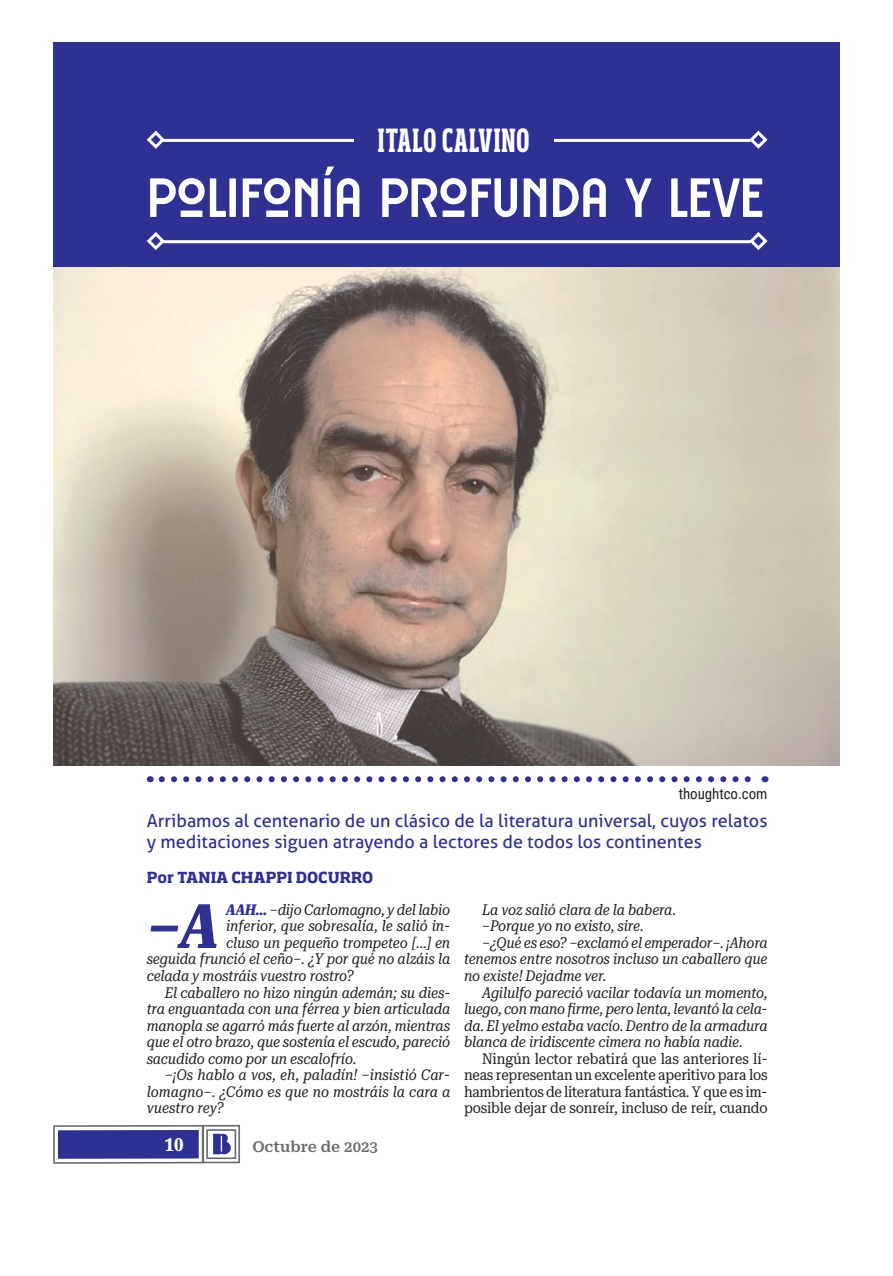
<style>
.page{position:relative;width:893px;height:1276px;background:#fff}
.page>*{position:absolute;margin:0;border:0;box-sizing:border-box;transform-origin:0 0}
.t1{font:italic 700 61.5px "Roboto Serif 28 pt Condensed";color:#2e3092}
.t2{font:700 54px "Rousseau Deco";color:#fff}
.t3{font:700 extra-condensed 31.5px "Soho Std";letter-spacing:.015em;color:#fff}
.t4{font:700 ultra-condensed 21px "Roboto Serif 120 pt";color:#fff}
.t5{font:18px/21px "Aller";color:#2e3092}
.t6{font:italic 15px "Roboto Serif 28 pt Condensed";letter-spacing:-.01em;color:#231f20}
.t7{font:15px/16.5px "Roboto Serif 28 pt Condensed";letter-spacing:-.01em;color:#231f20;text-align:justify}
.t8{font:700 15px "Soho Std";color:#2e3092}
.t9{font:600 15px "Roboto Serif";color:#6c6d70}
.t10{font:15px "Roboto Condensed";letter-spacing:-.005em;color:#231f20}
.s1{font-weight:700;color:#2e3092}
.s2{font-style:normal}
</style>
<div class="page">
<svg style="left:53px;top:1124px;width:187px;height:40px"></svg>
<div style="left:58px;top:1130px;width:141px;height:28px;background:#2e3092"></div>
<img style="left:53px;top:267px;width:787px;height:498px">
<svg style="left:162px;top:776px;width:589px;height:6px"></svg>
<div style="left:53px;top:43px;width:787px;height:224px;background:#2e3092"></div>
<svg style="left:146px;top:232px;width:622px;height:18px"></svg>
<svg style="left:146px;top:130px;width:622px;height:19px"></svg>
<div style="left:354px;top:128px;width:199px;height:29px;background:#2e3092"></div>
<h3 class="t3" style="left:377px;top:127px;width:154px">ITALO CALVINO</h3>
<h2 class="t2" style="left:147px;top:178px;width:619px">POLIFONÍA PROFUNDA Y LEVE</h2>
<p class="t10" style="left:679px;top:785px;width:90px">thoughtco.com</p>
<p class="t5" style="left:147px;top:810px;width:622px">Arribamos al centenario de un clásico de la literatura universal, cuyos relatos y meditaciones siguen atrayendo a lectores de todos los continentes</p>
<p class="t8" style="left:147px;top:870px;width:228px">Por TANIA CHAPPI DOCURRO</p>
<h1 class="t1" style="left:147px;top:891px;width:75px">–A</h1>
<p class="t6" style="left:226px;top:901px;width:226px"><span class="s1">AAH…</span> <span class="s2">–</span>dijo Carlomagno, y del labio</p>
<p class="t6" style="left:226px;top:917px;width:226px">inferior, que sobresalía, le salió in-</p>
<p class="t6" style="left:226px;top:934px;width:226px">cluso un pequeño trompeteo [...] en</p>
<p class="t6" style="left:147px;top:950px;width:305px">seguida frunció el ceño–. ¿Y por qué no alzáis la</p>
<p class="t6" style="left:147px;top:967px;width:209px">celada y mostráis vuestro rostro?</p>
<p class="t6" style="left:165px;top:983px;width:287px">El caballero no hizo ningún ademán; su dies-</p>
<p class="t6" style="left:147px;top:1000px;width:305px">tra enguantada con una férrea y bien articulada</p>
<p class="t6" style="left:147px;top:1016px;width:305px">manopla se agarró más fuerte al arzón, mientras</p>
<p class="t6" style="left:147px;top:1033px;width:305px">que el otro brazo, que sostenía el escudo, pareció</p>
<p class="t6" style="left:147px;top:1049px;width:211px">sacudido como por un escalofrío.</p>
<p class="t6" style="left:165px;top:1066px;width:287px">–¡Os hablo a vos, eh, paladín! –insistió Car-</p>
<p class="t6" style="left:147px;top:1082px;width:305px">lomagno–. ¿Cómo es que no mostráis la cara a</p>
<p class="t6" style="left:147px;top:1099px;width:79px">vuestro rey?</p>
<h3 class="t4" style="left:165px;top:1131px;width:20px">10</h3>
<p class="t9" style="left:252px;top:1138px;width:127px">Octubre de 2023</p>
<p class="t6" style="left:482px;top:901px;width:195px">La voz salió clara de la babera.</p>
<p class="t6" style="left:482px;top:917px;width:163px">–Porque yo no existo, sire.</p>
<p class="t6" style="left:482px;top:934px;width:287px">–¿Qué es eso? –exclamó el emperador–. ¡Ahora</p>
<p class="t6" style="left:464px;top:950px;width:305px">tenemos entre nosotros incluso un caballero que</p>
<p class="t6" style="left:464px;top:967px;width:144px">no existe! Dejadme ver.</p>
<p class="t6" style="left:482px;top:983px;width:287px">Agilulfo pareció vacilar todavía un momento,</p>
<p class="t6" style="left:464px;top:1000px;width:305px">luego, con mano firme, pero lenta, levantó la cela-</p>
<p class="t6" style="left:464px;top:1016px;width:305px">da. El yelmo estaba vacío. Dentro de la armadura</p>
<p class="t6" style="left:464px;top:1033px;width:280px">blanca de iridiscente cimera no había nadie.</p>
<p class="t7" style="left:464px;top:1050px;width:305px;text-indent:18px">Ningún lector rebatirá que las anteriores lí&shy;neas representan un excelente aperitivo para los hambrientos de literatura fantástica. Y que es im&shy;posible dejar de sonreír, incluso de reír, cuando</p>
</div>
